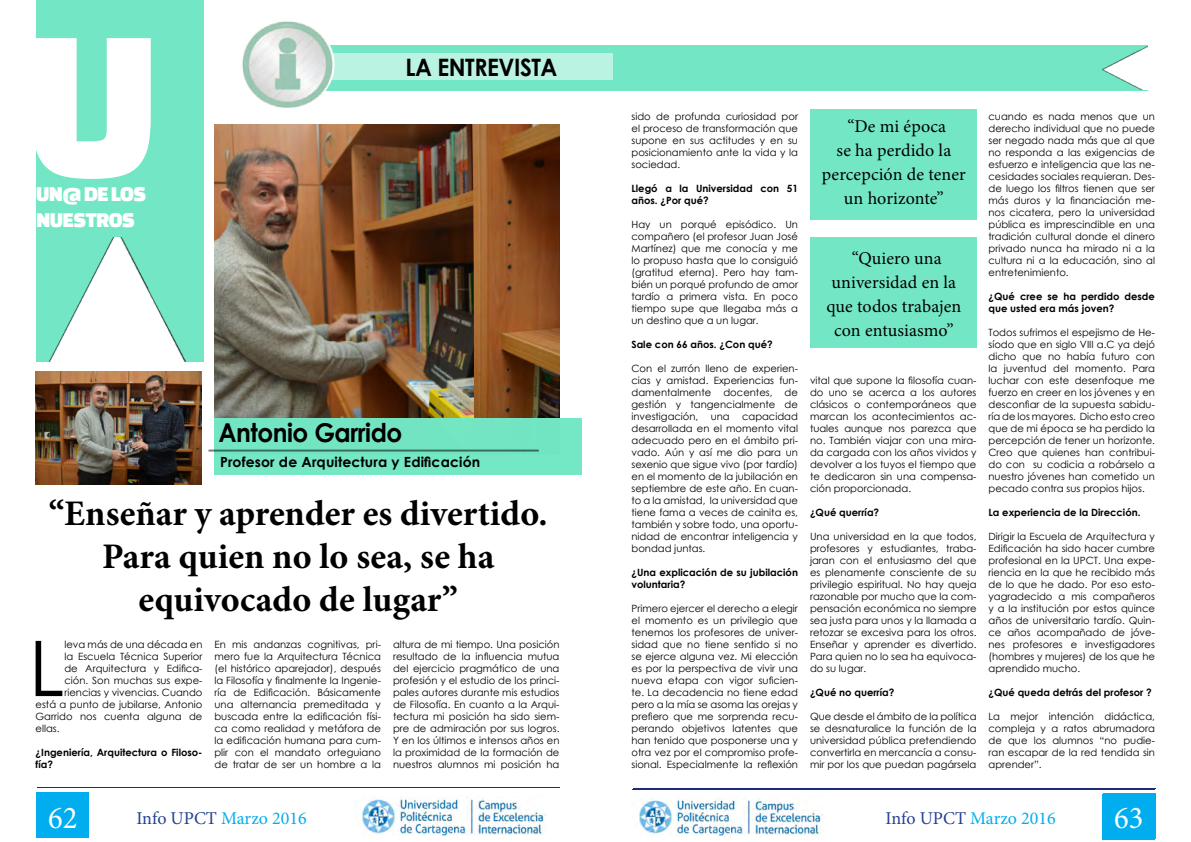
<style>
.page{position:relative;width:1191px;height:842px;background:#fff}
.page>*{position:absolute;margin:0;border:0;box-sizing:border-box;transform-origin:0 0}
.t1{font:220px "Changa One";color:#fff}
.t2{font:76.8px "Century Gothic";color:#000}
.t3{font:700 36px/43.2px "Minion Pro";color:#000;text-align:center}
.t4{font:31.8px "Minion Pro";color:#fff;scale:.96 1}
.t5{font:700 26px "Century Gothic";letter-spacing:-.02em;color:#000;scale:.95 1}
.t6{font:700 24px "Century Gothic";letter-spacing:-.02em;color:#000;scale:.95 1}
.t7{font:22px/26.4px "Changa One";letter-spacing:-.03em;color:#fff}
.t8{font:18px/24px "Minion Pro";letter-spacing:.005em;color:#000;text-align:center}
.t9{font:18px "Minion Pro";color:#00aeef}
.t10{font:700 14px "Century Gothic";letter-spacing:.01em;color:#000}
.t11{font:10px/12px "Century Gothic";color:#000;text-align:justify}
.t12{font:700 10px/12px "Century Gothic";color:#000}
.s1{color:#25408f}
</style>
<div class="page">
<div style="left:36px;top:0;width:167px;height:361px;background:#73e7c5"></div>
<img style="left:49px;top:237px;width:137px;height:124px">
<img style="left:214px;top:125px;width:345px;height:293px">
<div style="left:298px;top:45px;width:857px;height:46px;background:#73e7c5"></div>
<img style="left:1102px;top:46px;width:45px;height:44px">
<div style="left:261px;top:53px;width:351px;height:27px;background:#bbf3e3"></div>
<div style="left:214px;top:418px;width:367px;height:56px;background:#73e7c5"></div>
<hr style="left:208px;top:450px;width:331px;height:2px;background:#000">
<div style="left:1147px;top:44px;width:15px;height:56px;background:#fff"></div>
<img style="left:242px;top:21px;width:92px;height:87px">
<img style="left:36px;top:371px;width:165px;height:113px">
<div style="left:810px;top:109px;width:166px;height:110px;background:#73e7c5"></div>
<div style="left:37px;top:793px;width:52px;height:45px;background:#00aeef"></div>
<div style="left:1103px;top:793px;width:52px;height:46px;background:#00aeef"></div>
<hr style="left:37px;top:787px;width:522px;height:1px;background:#1d2b7a">
<hr style="left:633px;top:788px;width:522px;height:1px;background:#1d2b7a">
<img style="left:362px;top:797px;width:184px;height:39px">
<div style="left:1102px;top:794px;width:52px;height:45px;background:#00aeef"></div>
<hr style="left:632px;top:789px;width:522px;height:1px;background:#1d2b7a">
<img style="left:639px;top:798px;width:184px;height:38px">
<div style="left:810px;top:237px;width:166px;height:111px;background:#73e7c5"></div>
<h1 class="t1" style="left:25px;top:-18px;width:135px">U</h1>
<h3 class="t7" style="left:36px;top:180px;width:111px">UN@ DE LOS<br>NUESTROS</h3>
<h3 class="t6" style="left:405px;top:49px;width:161px">LA ENTREVISTA</h3>
<h3 class="t5" style="left:218px;top:413px;width:195px">Antonio Garrido</h3>
<h3 class="t10" style="left:220px;top:451px;width:262px">Profesor de Arquitectura y Edificación</h3>
<h3 class="t3" style="left:49px;top:491px;width:500px">“Enseñar y aprender es divertido.<br>Para quien no lo sea, se ha equivocado de lugar”</h3>
<h2 class="t2" style="left:29px;top:615px;width:37px">L</h2>
<p class="t11" style="left:64px;top:638px;width:140px">leva más de una década en</p>
<p class="t11" style="left:214px;top:638px;width:168px">En mis andanzas cognitivas, pri&shy;mero fue la Arquitectura Técnica (el histórico aparejador), después la Filosofía y finalmente la Ingenie&shy;ría de Edificación. Básicamente una alternancia premeditada y buscada entre la edificación físi&shy;ca como realidad y metáfora de la edificación humana para cum&shy;plir con el mandato orteguiano de tratar de ser un hombre a la</p>
<p class="t11" style="left:393px;top:638px;width:168px">altura de mi tiempo. Una posición resultado de la influencia mutua del ejercicio pragmático de una profesión y el estudio de los princi&shy;pales autores durante mis estudios de Filosofía. En cuanto a la Arqui&shy;tectura mi posición ha sido siem&shy;pre de admiración por sus logros.<br>Y en los últimos e intensos años en la proximidad de la formación de nuestros alumnos mi posición ha</p>
<p class="t11" style="left:64px;top:650px;width:140px">la Escuela Técnica Superior</p>
<p class="t11" style="left:64px;top:662px;width:140px">de Arquitectura y Edifica-</p>
<p class="t11" style="left:64px;top:674px;width:140px">ción. Son muchas sus expe-</p>
<p class="t11" style="left:64px;top:686px;width:140px">riencias y vivencias. Cuando</p>
<p class="t11" style="left:36px;top:698px;width:168px">está a punto de jubilarse, Antonio</p>
<p class="t11" style="left:36px;top:710px;width:168px">Garrido nos cuenta alguna de</p>
<p class="t11" style="left:36px;top:722px;width:25px">ellas.</p>
<p class="t12" style="left:36px;top:746px;width:168px">¿Ingeniería, Arquitectura o Filoso&shy;fía?</p>
<p class="t11" style="left:631px;top:110px;width:168px">sido de profunda curiosidad por el proceso de transformación que supone en sus actitudes y en su posicionamiento ante la vida y la sociedad.</p>
<p class="t12" style="left:631px;top:182px;width:168px">Llegó a la Universidad con 51 años. ¿Por qué?</p>
<p class="t11" style="left:631px;top:218px;width:168px">Hay un porqué episódico. Un compañero (el profesor Juan José Martínez) que me conocía y me lo propuso hasta que lo consiguió (gratitud eterna). Pero hay tam&shy;bién un porqué profundo de amor tardío a primera vista. En poco tiempo supe que llegaba más a un destino que a un lugar.</p>
<p class="t12" style="left:631px;top:338px;width:143px">Sale con 66 años. ¿Con qué?</p>
<p class="t11" style="left:631px;top:362px;width:168px">Con el zurrón lleno de experien&shy;cias y amistad. Experiencias fun&shy;damentalmente docentes, de gestión y tangencialmente de investigación, una capacidad desarrollada en el momento vital adecuado pero en el ámbito pri&shy;vado. Aún y así me dio para un sexenio que sigue vivo (por tardío) en el momento de la jubilación en septiembre de este año. En cuan&shy;to a la amistad, la universidad que tiene fama a veces de cainita es, también y sobre todo, una oportu&shy;nidad de encontrar inteligencia y bondad juntas.</p>
<p class="t12" style="left:631px;top:566px;width:168px">¿Una explicación de su jubilación voluntaria?</p>
<p class="t11" style="left:631px;top:602px;width:168px">Primero ejercer el derecho a elegir el momento es un privilegio que tenemos los profesores de univer&shy;sidad que no tiene sentido si no se ejerce alguna vez. Mi elección es por la perspectiva de vivir una nueva etapa con vigor suficien&shy;te. La decadencia no tiene edad pero a la mía se asoma las orejas y prefiero que me sorprenda recu&shy;perando objetivos latentes que han tenido que posponerse una y otra vez por el compromiso profe&shy;sional. Especialmente la reflexión</p>
<h3 class="t8" style="left:822px;top:114px;width:145px">“De mi época<br>se ha perdido la percepción de tener un horizonte”</h3>
<h3 class="t8" style="left:826px;top:246px;width:136px">“Quiero una universidad en la que todos trabajen con entusiasmo”</h3>
<p class="t11" style="left:810px;top:374px;width:168px">vital que supone la filosofía cuan&shy;do uno se acerca a los autores clásicos o contemporáneos que marcan los acontecimientos ac&shy;tuales aunque nos parezca que no. También viajar con una mira&shy;da cargada con los años vividos y devolver a los tuyos el tiempo que te dedicaron sin una compensa&shy;ción proporcionada.</p>
<p class="t12" style="left:810px;top:506px;width:71px">¿Qué querría?</p>
<p class="t11" style="left:810px;top:530px;width:168px">Una universidad en la que todos, profesores y estudiantes, traba&shy;jaran con el entusiasmo del que es plenamente consciente de su privilegio espiritual. No hay queja razonable por mucho que la com&shy;pensación económica no siempre sea justa para unos y la llamada a retozar se excesiva para los otros.<br>Enseñar y aprender es divertido.<br>Para quien no lo sea ha equivoca&shy;do su lugar.</p>
<p class="t12" style="left:810px;top:686px;width:86px">¿Qué no querría?</p>
<p class="t11" style="left:810px;top:710px;width:168px">Que desde el ámbito de la política se desnaturalice la función de la universidad pública pretendiendo convertirla en mercancía a consu&shy;mir por los que puedan pagársela</p>
<p class="t11" style="left:988px;top:110px;width:168px">cuando es nada menos que un derecho individual que no puede ser negado nada más que al que no responda a las exigencias de esfuerzo e inteligencia que las ne&shy;cesidades sociales requieran. Des&shy;de luego los filtros tienen que ser más duros y la financiación me&shy;nos cicatera, pero la universidad pública es imprescindible en una tradición cultural donde el dinero privado nunca ha mirado ni a la cultura ni a la educación, sino al entretenimiento.</p>
<p class="t12" style="left:988px;top:290px;width:168px">¿Qué cree se ha perdido desde que usted era más joven?</p>
<p class="t11" style="left:988px;top:326px;width:168px">Todos sufrimos el espejismo de He&shy;síodo que en siglo VIII a.C ya dejó dicho que no había futuro con la juventud del momento. Para luchar con este desenfoque me fuerzo en creer en los jóvenes y en desconfiar de la supuesta sabidu&shy;ría de los mayores. Dicho esto creo que de mi época se ha perdido la percepción de tener un horizonte.<br>Creo que quienes han contribui&shy;do con su codicia a robárselo a nuestro jóvenes han cometido un pecado contra sus propios hijos.</p>
<p class="t12" style="left:988px;top:506px;width:153px">La experiencia de la Dirección.</p>
<p class="t11" style="left:988px;top:530px;width:168px">Dirigir la Escuela de Arquitectura y Edificación ha sido hacer cumbre profesional en la UPCT. Una expe&shy;riencia en la que he recibido más de lo que he dado. Por eso esto&shy;yagradecido a mis compañeros y a la institución por estos quince años de universitario tardío. Quin&shy;ce años acompañado de jóve&shy;nes profesores e investigadores (hombres y mujeres) de los que he aprendido mucho.</p>
<p class="t12" style="left:988px;top:686px;width:165px">¿Qué queda detrás del profesor ?</p>
<p class="t11" style="left:988px;top:710px;width:168px">La mejor intención didáctica, compleja y a ratos abrumadora de que los alumnos “no pudie&shy;ran escapar de la red tendida sin aprender”.</p>
<h3 class="t4" style="left:48px;top:797px;width:32px">62</h3>
<h3 class="t4" style="left:1122px;top:797px;width:17px">3</h3>
<h3 class="t9" style="left:136px;top:806px;width:172px"><span class="s1">Info UPCT</span> Marzo 2016</h3>
<h3 class="t9" style="left:885px;top:806px;width:172px"><span class="s1">Info UPCT</span> Marzo 2016</h3>
<h3 class="t4" style="left:1114px;top:797px;width:32px">63</h3>
</div>
